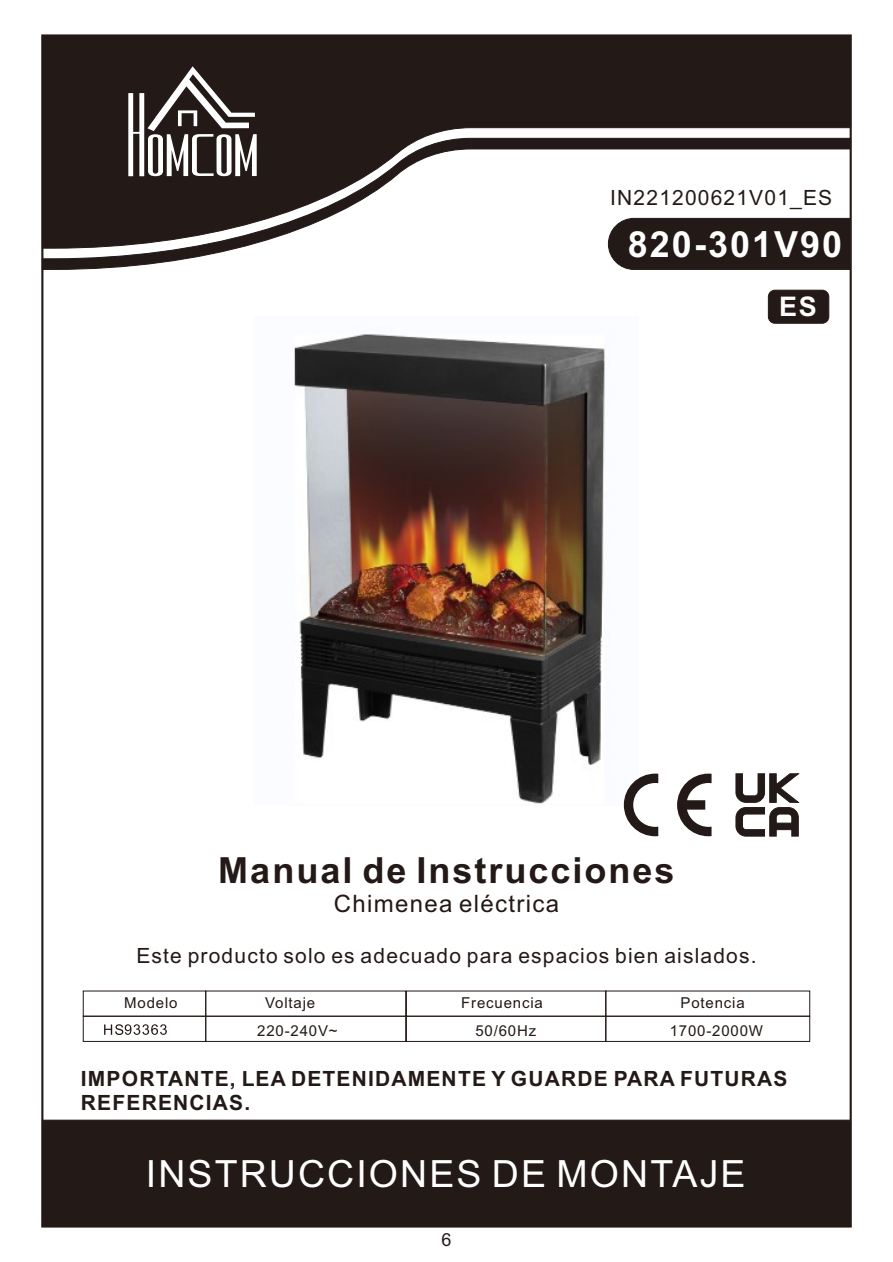
<style>
.page{position:relative;width:893px;height:1262px;background:#fff}
.page>*{position:absolute;margin:0;border:0;box-sizing:border-box;transform-origin:0 0}
.t1{font:37.5px "Arial";letter-spacing:.055em;color:#fff}
.t2{font:700 36px "Arial";letter-spacing:.055em;color:#231916}
.t3{font:700 36px "Arial";letter-spacing:.055em;color:#fff}
.t4{font:700 27px "Arial";color:#fff}
.t5{font:24px "Arial";letter-spacing:.055em;color:#231916}
.t6{font:21px "Arial";letter-spacing:.055em;color:#231916}
.t7{font:700 21px/23.4px "Arial";letter-spacing:.055em;color:#231916}
.t8{font:18px "Arial";color:#231916}
.t9{font:15px "Arial";letter-spacing:.055em;color:#231916}
</style>
<div class="page">
<img style="left:294px;top:334px;width:311px;height:470px">
<div style="left:44px;top:37px;width:804px;height:100px;background:#231916"></div>
<svg style="left:44px;top:137px;width:804px;height:133px"></svg>
<svg style="left:128px;top:66px;width:129px;height:110px"></svg>
<div style="left:607px;top:217px;width:241px;height:53px;background:#231916"></div>
<div style="left:41px;top:1119px;width:810px;height:108px;background:#231916"></div>
<svg style="left:623px;top:773px;width:88px;height:63px"></svg>
<div style="left:83px;top:1015px;width:123px;height:26px;border:1px solid #231916"></div>
<div style="left:205px;top:1015px;width:201px;height:26px;border:1px solid #231916"></div>
<div style="left:406px;top:1015px;width:200px;height:26px;border:1px solid #231916"></div>
<div style="left:605px;top:1015px;width:205px;height:26px;border:1px solid #231916"></div>
<svg style="left:735px;top:773px;width:65px;height:63px"></svg>
<div style="left:768px;top:290px;width:61px;height:34px;background:#231916;border:1px solid #231916;border-radius:7px"></div>
<svg style="left:104px;top:1024px;width:63px;height:11px"></svg>
<p class="t6" style="left:610px;top:189px;width:223px">IN221200621V01_ES</p>
<h2 class="t3" style="left:628px;top:230px;width:216px">820-301V90</h2>
<p class="t4" style="left:779px;top:297px;width:39px">ES</p>
<h2 class="t2" style="left:218px;top:856px;width:458px">Manual de Instrucciones</h2>
<p class="t5" style="left:334px;top:895px;width:227px">Chimenea eléctrica</p>
<p class="t6" style="left:136px;top:947px;width:621px">Este producto solo es adecuado para espacios bien aislados.</p>
<p class="t9" style="left:124px;top:997px;width:55px">Modelo</p>
<p class="t9" style="left:265px;top:997px;width:51px">Voltaje</p>
<p class="t9" style="left:461px;top:997px;width:83px">Frecuencia</p>
<p class="t9" style="left:680px;top:997px;width:66px">Potencia</p>
<p class="t9" style="left:257px;top:1024px;width:82px">220-240V~</p>
<p class="t9" style="left:475px;top:1024px;width:62px">50/60Hz</p>
<p class="t9" style="left:669px;top:1024px;width:95px">1700-2000W</p>
<p class="t7" style="left:81px;top:1069px;width:708px">IMPORTANTE, LEA DETENIDAMENTE Y GUARDE PARA FUTURAS<br>REFERENCIAS.</p>
<h1 class="t1" style="left:146px;top:1159px;width:601px">INSTRUCCIONES DE MONTAJE</h1>
<p class="t8" style="left:441px;top:1233px;width:12px">6</p>
</div>
